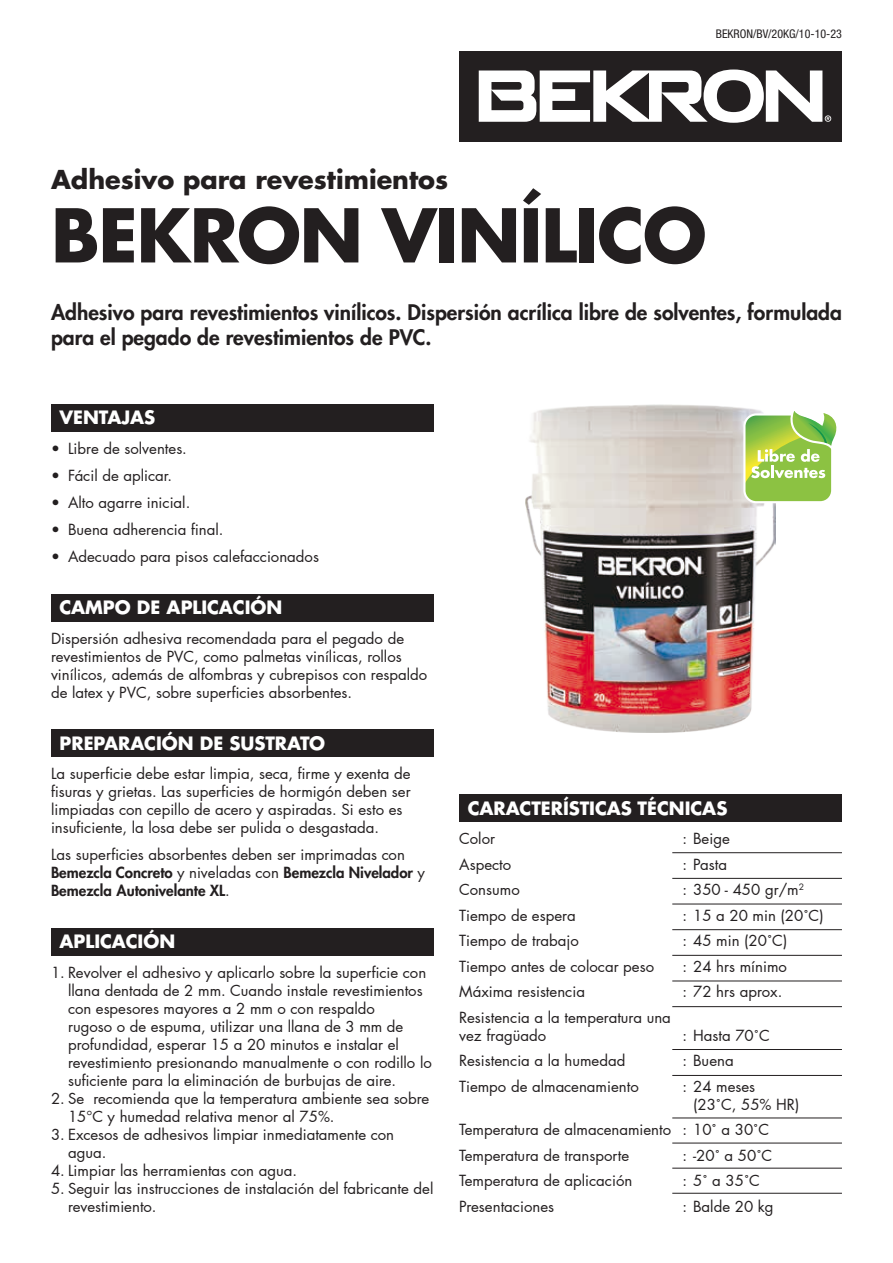
<style>
.page{position:relative;width:893px;height:1263px;background:#fff}
.page>*{position:absolute;margin:0;border:0;box-sizing:border-box;transform-origin:0 0}
.t1{font:700 72px "Futura LT Pro";letter-spacing:-.02em;color:#231f20}
.t2{font:700 25.5px "Futura LT Pro";color:#231f20}
.t3{font:800 21px/25.2px "Futura LT Pro";color:#231f20}
.t4{font:700 18px "Futura LT Pro";color:#fff}
.t5{font:15px/18px "Futura LT Pro";color:#231f20}
.t6{font:condensed 12px "Helvetica Neue LT Std";color:#231f20}
.s1{font-weight:800}
</style>
<div class="page">
<div style="left:459px;top:51px;width:383px;height:90px;background:#231f20"></div>
<svg style="left:479px;top:70px;width:352px;height:53px"></svg>
<div style="left:51px;top:404px;width:383px;height:28px;background:#231f20"></div>
<div style="left:51px;top:594px;width:383px;height:27px;background:#231f20"></div>
<div style="left:51px;top:729px;width:383px;height:28px;background:#231f20"></div>
<div style="left:459px;top:795px;width:383px;height:27px;background:#231f20"></div>
<hr style="left:672px;top:852px;width:170px;height:1px;background:#231f20">
<hr style="left:672px;top:878px;width:170px;height:1px;background:#231f20">
<hr style="left:672px;top:904px;width:170px;height:1px;background:#231f20">
<hr style="left:672px;top:929px;width:170px;height:1px;background:#231f20">
<hr style="left:672px;top:955px;width:170px;height:1px;background:#231f20">
<hr style="left:672px;top:980px;width:170px;height:1px;background:#231f20">
<hr style="left:672px;top:1006px;width:170px;height:1px;background:#231f20">
<hr style="left:672px;top:1049px;width:170px;height:1px;background:#231f20">
<hr style="left:672px;top:1075px;width:170px;height:1px;background:#231f20">
<hr style="left:672px;top:1117px;width:170px;height:1px;background:#231f20">
<hr style="left:672px;top:1143px;width:170px;height:1px;background:#231f20">
<hr style="left:672px;top:1168px;width:170px;height:1px;background:#231f20">
<hr style="left:672px;top:1193px;width:170px;height:1px;background:#231f20">
<div style="left:51px;top:928px;width:383px;height:27px;background:#231f20"></div>
<img style="left:525px;top:404px;width:251px;height:328px">
<svg style="left:743px;top:406px;width:94px;height:98px"></svg>
<p class="t6" style="left:716px;top:27px;width:128px">BEKRON/BV/20KG/10-10-23</p>
<h2 class="t2" style="left:51px;top:160px;width:399px">Adhesivo para revestimientos</h2>
<h1 class="t1" style="left:51px;top:180px;width:657px">BEKRON VINÍLICO</h1>
<h3 class="t3" style="left:51px;top:299px;width:792px">Adhesivo para revestimientos vinílicos. Dispersión acrílica libre de solventes, formulada para el pegado de revestimientos de PVC.</h3>
<p class="t4" style="left:60px;top:404px;width:97px">VENTAJAS</p>
<p class="t5" style="left:51px;top:439px;width:137px">• Libre de solventes.</p>
<p class="t5" style="left:51px;top:466px;width:123px">• Fácil de aplicar.</p>
<p class="t5" style="left:51px;top:493px;width:141px">• Alto agarre inicial.</p>
<p class="t5" style="left:51px;top:520px;width:174px">• Buena adherencia final.</p>
<p class="t5" style="left:51px;top:547px;width:270px">• Adecuado para pisos calefaccionados</p>
<p class="t4" style="left:60px;top:593px;width:224px">CAMPO DE APLICACIÓN</p>
<p class="t5" style="left:51px;top:629px;width:378px">Dispersión adhesiva recomendada para el pegado de revestimientos de PVC, como palmetas vinílicas, rollos vinílicos, además de alfombras y cubrepisos con respaldo de latex y PVC, sobre superficies absorbentes.</p>
<p class="t4" style="left:60px;top:729px;width:267px">PREPARACIÓN DE SUSTRATO</p>
<p class="t5" style="left:51px;top:765px;width:361px">La superficie debe estar limpia, seca, firme y exenta de fisuras y grietas. Las superficies de hormigón deben ser limpiadas con cepillo de acero y aspiradas. Si esto es insuficiente, la losa debe ser pulida o desgastada.</p>
<p class="t5" style="left:51px;top:846px;width:375px">Las superficies absorbentes deben ser imprimadas con<br><span class="s1">Bemezcla Concreto</span> y niveladas con <span class="s1">Bemezcla Nivelador</span> y<br><span class="s1">Bemezcla Autonivelante XL</span>.</p>
<p class="t4" style="left:60px;top:927px;width:117px">APLICACIÓN</p>
<p class="t5" style="left:68px;top:963px;width:365px;text-indent:-17px">1. Revolver el adhesivo y aplicarlo sobre la superficie con llana dentada de 2 mm. Cuando instale revestimientos con espesores mayores a 2 mm o con respaldo<br>rugoso o de espuma, utilizar una llana de 3 mm de profundidad, esperar 15 a 20 minutos e instalar el revestimiento presionando manualmente o con rodillo lo suficiente para la eliminación de burbujas de aire.</p>
<p class="t5" style="left:68px;top:1089px;width:363px;text-indent:-17px">2. Se recomienda que la temperatura ambiente sea sobre<br>15°C y humedad relativa menor al 75%.</p>
<p class="t5" style="left:68px;top:1125px;width:328px;text-indent:-17px">3. Excesos de adhesivos limpiar inmediatamente con agua.</p>
<p class="t5" style="left:51px;top:1161px;width:248px">4. Limpiar las herramientas con agua.</p>
<p class="t5" style="left:68px;top:1179px;width:367px;text-indent:-17px">5. Seguir las instrucciones de instalación del fabricante del revestimiento.</p>
<p class="t4" style="left:468px;top:794px;width:261px">CARACTERÍSTICAS TÉCNICAS</p>
<p class="t5" style="left:459px;top:830px;width:37px">Color</p>
<p class="t5" style="left:682px;top:830px;width:49px">: Beige</p>
<p class="t5" style="left:459px;top:855px;width:54px">Aspecto</p>
<p class="t5" style="left:682px;top:855px;width:46px">: Pasta</p>
<p class="t5" style="left:459px;top:881px;width:62px">Consumo</p>
<p class="t5" style="left:682px;top:881px;width:123px">: 350 - 450 gr/m<sup>2</sup></p>
<p class="t5" style="left:459px;top:906px;width:118px">Tiempo de espera</p>
<p class="t5" style="left:682px;top:906px;width:143px">: 15 a 20 min (20˚C)</p>
<p class="t5" style="left:459px;top:932px;width:121px">Tiempo de trabajo</p>
<p class="t5" style="left:682px;top:932px;width:106px">: 45 min (20˚C)</p>
<p class="t5" style="left:459px;top:957px;width:196px">Tiempo antes de colocar peso</p>
<p class="t5" style="left:682px;top:957px;width:106px">: 24 hrs mínimo</p>
<p class="t5" style="left:459px;top:983px;width:127px">Máxima resistencia</p>
<p class="t5" style="left:682px;top:983px;width:101px">: 72 hrs aprox.</p>
<p class="t5" style="left:459px;top:1008px;width:213px">Resistencia a la temperatura una vez fragüado</p>
<p class="t5" style="left:682px;top:1026px;width:89px">: Hasta 70˚C</p>
<p class="t5" style="left:459px;top:1052px;width:168px">Resistencia a la humedad</p>
<p class="t5" style="left:682px;top:1052px;width:53px">: Buena</p>
<p class="t5" style="left:459px;top:1077px;width:181px">Tiempo de almacenamiento</p>
<p class="t5" style="left:693px;top:1077px;width:108px;text-indent:-11px">: 24 meses (23˚C, 55% HR)</p>
<p class="t5" style="left:459px;top:1117px;width:311px;line-height:25.5px">Temperatura de almacenamiento : 10˚ a 30˚C<br>Temperatura de transporte</p>
<p class="t5" style="left:682px;top:1146px;width:91px">: -20˚ a 50˚C</p>
<p class="t5" style="left:459px;top:1172px;width:175px">Temperatura de aplicación</p>
<p class="t5" style="left:682px;top:1172px;width:79px">: 5˚ a 35˚C</p>
<p class="t5" style="left:459px;top:1197px;width:96px">Presentaciones</p>
<p class="t5" style="left:682px;top:1197px;width:93px">: Balde 20 kg</p>
</div>
